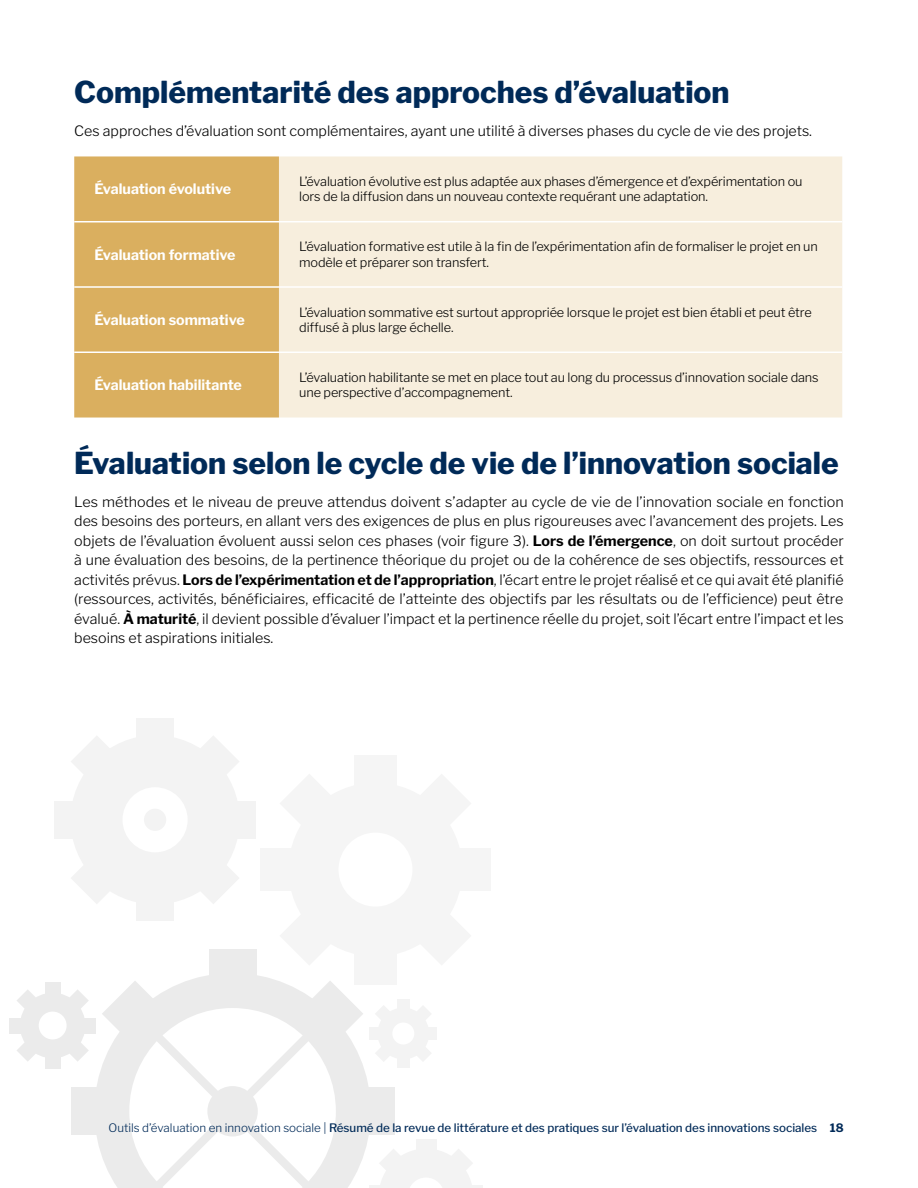
<style>
.page{position:relative;width:918px;height:1188px;background:#fff}
.page>*{position:absolute;margin:0;border:0;box-sizing:border-box;transform-origin:0 0}
.t1{font:800 30px "Libre Franklin";color:#002a58}
.t2{font:300 14.25px/19.5px "Libre Franklin";color:#000;text-align:justify}
.t3{font:700 14.25px "Libre Franklin";color:#fff}
.t4{font:300 12.75px/15.3px "Libre Franklin";letter-spacing:-.01em;color:#000}
.t5{font:500 11.7px "Libre Franklin";color:#002a58}
.s1{font-weight:700}
.s2{font-weight:300}
</style>
<div class="page">
<div style="left:74px;top:156px;width:205px;height:262px;background:#daaf5f"></div>
<div style="left:279px;top:156px;width:563px;height:262px;background:#f7eedd"></div>
<hr style="left:74px;top:221px;width:205px;height:1px;background:#fff">
<hr style="left:279px;top:221px;width:563px;height:1px;background:#fff">
<hr style="left:74px;top:286px;width:205px;height:2px;background:#fff">
<hr style="left:279px;top:286px;width:563px;height:2px;background:#fff">
<hr style="left:74px;top:352px;width:205px;height:1px;background:#fff">
<hr style="left:279px;top:352px;width:563px;height:1px;background:#fff">
<svg style="left:94px;top:973px;width:277px;height:215px"></svg>
<div style="left:209px;top:950px;width:47px;height:32px;background:#ebebeb"></div>
<div style="left:362px;top:1088px;width:32px;height:47px;background:#ebebeb"></div>
<div style="left:71px;top:1088px;width:32px;height:47px;background:#ebebeb"></div>
<svg style="left:102px;top:981px;width:261px;height:207px"></svg>
<div style="left:354px;top:755px;width:43px;height:33px;background:#f1f1f1"></div>
<div style="left:457px;top:849px;width:33px;height:42px;background:#f1f1f1"></div>
<div style="left:354px;top:951px;width:43px;height:33px;background:#f1f1f1"></div>
<div style="left:261px;top:849px;width:33px;height:42px;background:#f1f1f1"></div>
<div style="left:45px;top:982px;width:16px;height:13px;background:#ebebeb"></div>
<div style="left:83px;top:1018px;width:13px;height:15px;background:#ebebeb"></div>
<div style="left:45px;top:1056px;width:16px;height:13px;background:#ebebeb"></div>
<div style="left:9px;top:1018px;width:13px;height:15px;background:#ebebeb"></div>
<svg style="left:16px;top:990px;width:73px;height:71px"></svg>
<div style="left:397px;top:999px;width:13px;height:10px;background:#eee"></div>
<div style="left:428px;top:1027px;width:9px;height:13px;background:#eee"></div>
<div style="left:397px;top:1058px;width:13px;height:10px;background:#eee"></div>
<div style="left:369px;top:1027px;width:10px;height:13px;background:#eee"></div>
<svg style="left:376px;top:1006px;width:55px;height:55px"></svg>
<div style="left:416px;top:1139px;width:20px;height:17px;background:#eee"></div>
<hr style="left:466px;top:1185px;width:16px;height:3px;background:#eee">
<hr style="left:370px;top:1185px;width:16px;height:3px;background:#eee">
<svg style="left:380px;top:1149px;width:92px;height:39px"></svg>
<div style="left:137px;top:719px;width:37px;height:29px;background:#eee"></div>
<div style="left:227px;top:801px;width:29px;height:37px;background:#eee"></div>
<div style="left:137px;top:892px;width:37px;height:29px;background:#eee"></div>
<div style="left:54px;top:801px;width:29px;height:37px;background:#eee"></div>
<svg style="left:71px;top:735px;width:169px;height:169px"></svg>
<div style="left:144px;top:809px;width:22px;height:22px;background:#eee;border-radius:50%"></div>
<h1 class="t1" style="left:74px;top:69px;width:657px">Complémentarité des approches d’évaluation</h1>
<p class="t2" style="left:74px;top:120px;width:739px">Ces approches d’évaluation sont complémentaires, ayant une utilité à diverses phases du cycle de vie des projets.</p>
<p class="t3" style="left:94px;top:178px;width:138px">Évaluation évolutive</p>
<p class="t4" style="left:299px;top:173px;width:505px">L’évaluation évolutive est plus adaptée aux phases d’émergence et d’expérimentation ou lors de la diffusion dans un nouveau contexte requérant une adaptation.</p>
<p class="t3" style="left:94px;top:243px;width:143px">Évaluation formative</p>
<p class="t4" style="left:299px;top:238px;width:520px">L’évaluation formative est utile à la fin de l’expérimentation afin de formaliser le projet en un modèle et préparer son transfert.</p>
<p class="t3" style="left:94px;top:309px;width:152px">Évaluation sommative</p>
<p class="t4" style="left:299px;top:303px;width:514px">L’évaluation sommative est surtout appropriée lorsque le projet est bien établi et peut être diffusé à plus large échelle.</p>
<p class="t3" style="left:94px;top:374px;width:149px">Évaluation habilitante</p>
<p class="t4" style="left:299px;top:369px;width:521px">L’évaluation habilitante se met en place tout au long du processus d’innovation sociale dans une perspective d’accompagnement.</p>
<h1 class="t1" style="left:74px;top:439px;width:766px">Évaluation selon le cycle de vie de l’innovation sociale</h1>
<p class="t2" style="left:74px;top:491px;width:771px">Les méthodes et le niveau de preuve attendus doivent s’adapter au cycle de vie de l’innovation sociale en fonction des besoins des porteurs, en allant vers des exigences de plus en plus rigoureuses avec l’avancement des projets. Les objets de l’évaluation évoluent aussi selon ces phases (voir figure 3). <span class="s1">Lors de l’émergence</span>, on doit surtout procéder à une évaluation des besoins, de la pertinence théorique du projet ou de la cohérence de ses objectifs, ressources et activités prévus. <span class="s1">Lors de l’expérimentation et de l’appropriation</span>, l’écart entre le projet réalisé et ce qui avait été planifié (ressources, activités, bénéficiaires, efficacité de l’atteinte des objectifs par les résultats ou de l’efficience) peut être évalué. <span class="s1">À maturité</span>, il devient possible d’évaluer l’impact et la pertinence réelle du projet, soit l’écart entre l’impact et les besoins et aspirations initiales.</p>
<p class="t5" style="left:109px;top:1119px;width:737px"><span class="s2">Outils d’évaluation en innovation sociale |</span> Résumé de la revue de littérature et des pratiques sur l’évaluation des innovations sociales <span class="s1">18</span></p>
</div>
